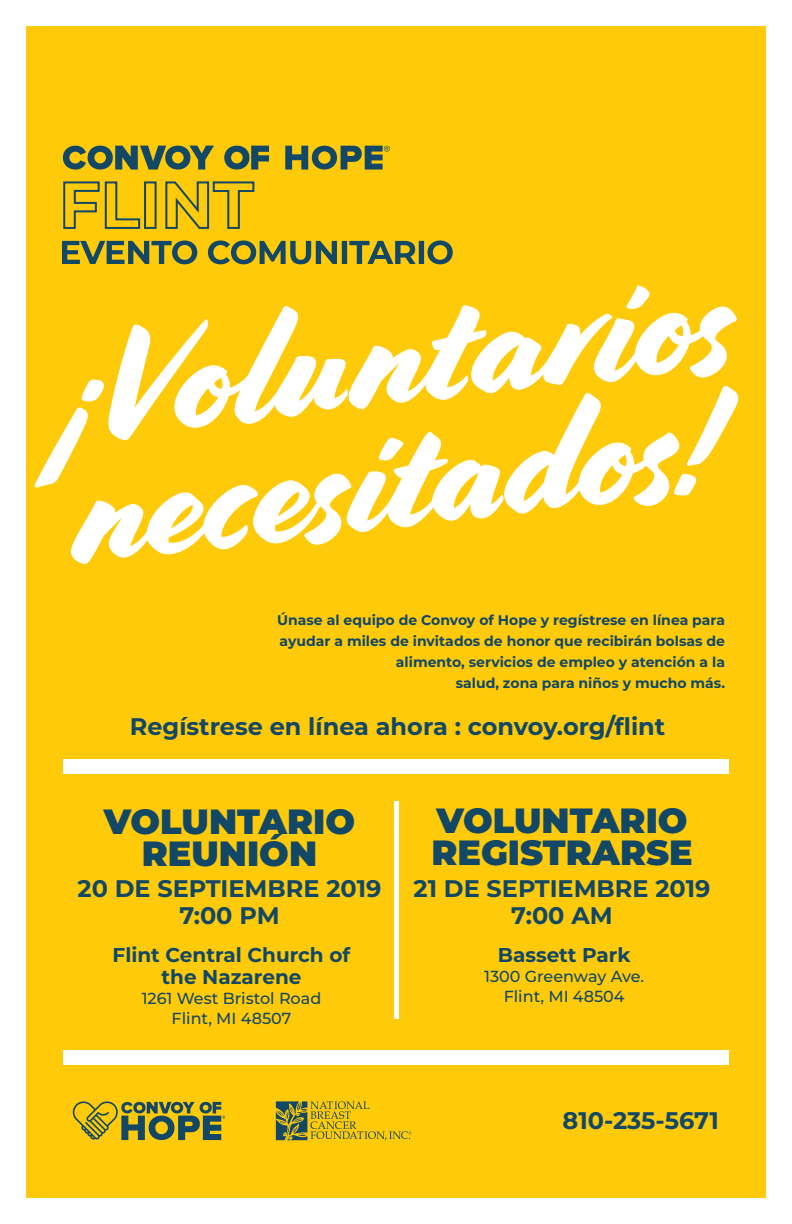
<style>
.page{position:relative;width:792px;height:1224px;background:#feca0a}
.page>*{position:absolute;margin:0;border:0;box-sizing:border-box;transform-origin:0 0}
.t1{font:900 35px "Montserrat";color:#124765}
.t2{font:700 24px "Montserrat";color:#124765}
.t3{font:700 20px/22px "Montserrat";color:#124765;text-align:center}
.t4{font:500 16px "Montserrat";color:#124765}
.t5{font:700 14px/21px "Montserrat";color:#124765;text-align:right}
</style>
<div class="page">
<svg style="left:73px;top:1101px;width:152px;height:39px"></svg>
<svg style="left:276px;top:1101px;width:135px;height:39px"></svg>
<div style="left:63px;top:759px;width:666px;height:15px;background:#fff"></div>
<hr style="left:394px;top:801px;width:4px;height:218px;background:#fff">
<div style="left:63px;top:1050px;width:666px;height:15px;background:#fff"></div>
<svg style="left:63px;top:146px;width:151px;height:24px"></svg>
<svg style="left:224px;top:146px;width:45px;height:24px"></svg>
<svg style="left:285px;top:146px;width:105px;height:24px"></svg>
<svg style="left:63px;top:181px;width:78px;height:48px"></svg>
<div style="left:144px;top:181px;width:13px;height:48px;border:2px solid #124765"></div>
<svg style="left:165px;top:181px;width:90px;height:48px"></svg>
<div style="left:0;top:0;width:26px;height:1224px;background:#fff"></div>
<div style="left:766px;top:0;width:26px;height:1224px;background:#fff"></div>
<div style="left:0;top:0;width:792px;height:26px;background:#fff"></div>
<div style="left:0;top:1198px;width:792px;height:26px;background:#fff"></div>
<svg style="left:71px;top:393px;width:668px;height:171px"></svg>
<svg style="left:34px;top:285px;width:703px;height:203px"></svg>
<svg style="left:62px;top:240px;width:391px;height:24px"></svg>
<p class="t5" style="left:277px;top:609px;width:449px">Únase al equipo de Convoy of Hope y regístrese en línea para ayudar a miles de invitados de honor que recibirán bolsas de alimento, servicios de empleo y atención a la</p>
<p class="t5" style="left:456px;top:672px;width:271px">salud, zona para niños y mucho más.</p>
<p class="t2" style="left:130px;top:709px;width:537px">Regístrese en línea ahora : convoy.org/flint</p>
<p class="t1" style="left:104px;top:795px;width:253px">VOLUNTARIO</p>
<p class="t1" style="left:142px;top:827px;width:177px">REUNIÓN</p>
<p class="t2" style="left:78px;top:871px;width:305px">20 DE SEPTIEMBRE 2019</p>
<p class="t2" style="left:179px;top:898px;width:102px">7:00 PM</p>
<p class="t3" style="left:113px;top:943px;width:239px">Flint Central Church of the Nazarene</p>
<p class="t4" style="left:142px;top:987px;width:181px">1261 West Bristol Road</p>
<p class="t4" style="left:172px;top:1007px;width:121px">Flint, MI 48507</p>
<p class="t1" style="left:436px;top:794px;width:253px">VOLUNTARIO</p>
<p class="t1" style="left:431px;top:826px;width:263px">REGISTRARSE</p>
<p class="t2" style="left:414px;top:871px;width:298px">21 DE SEPTIEMBRE 2019</p>
<p class="t2" style="left:511px;top:898px;width:103px">7:00 AM</p>
<p class="t3" style="left:498px;top:943px;width:134px">Bassett Park</p>
<p class="t4" style="left:484px;top:965px;width:161px">1300 Greenway Ave.</p>
<p class="t4" style="left:504px;top:985px;width:122px">Flint, MI 48504</p>
<p class="t2" style="left:563px;top:1103px;width:158px">810-235-5671</p>
</div>
